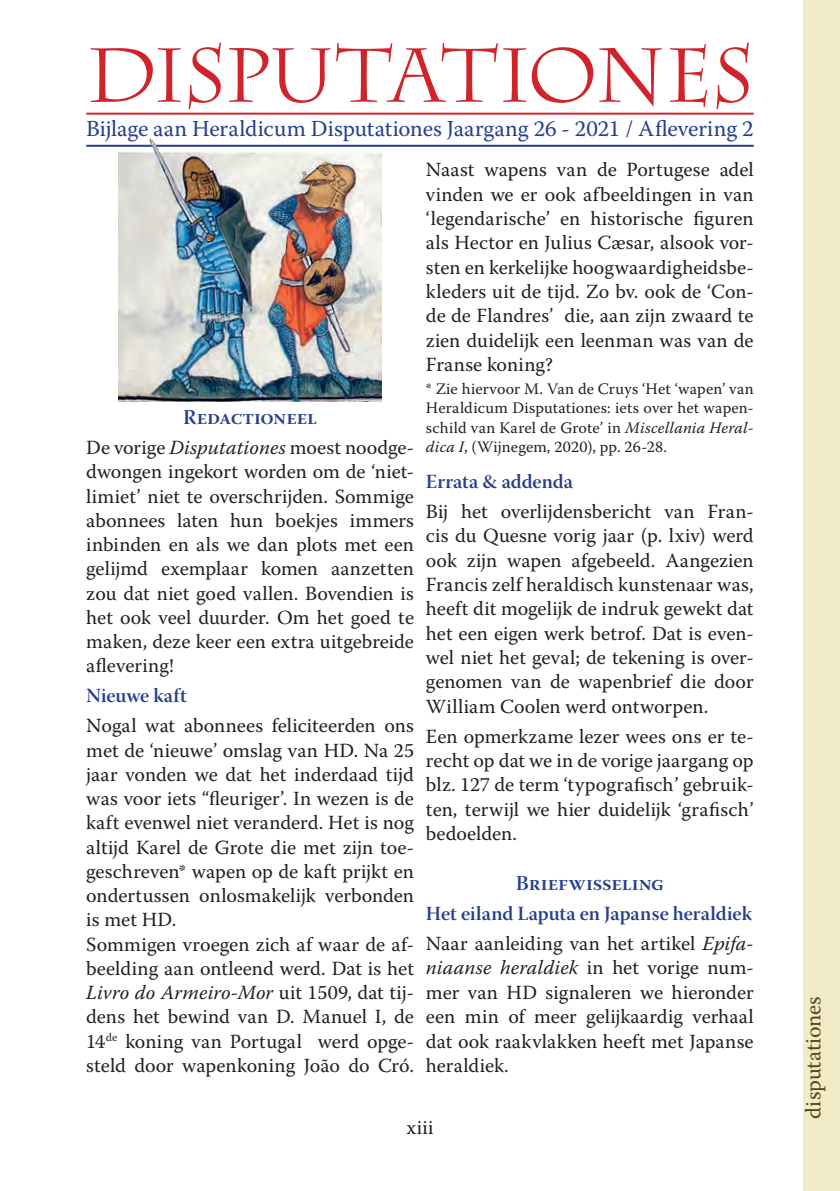
<style>
.page{position:relative;width:840px;height:1191px;background:#fff}
.page>*{position:absolute;margin:0;border:0;box-sizing:border-box;transform-origin:0 0}
.t1{font:76px "Charlemagne Std";letter-spacing:-.025em;color:#d1232a}
.t2{font:22.8px "Warnock Pro";letter-spacing:-.005em;color:#253f8e}
.t3{font:22px "Warnock Pro";color:#564619}
.t4{font:21px "Warnock Pro Semibold Subh";letter-spacing:-.005em;color:#253f8e}
.t5{font:20px/24.4px "Warnock Pro";letter-spacing:-.005em;color:#231f20;text-align:justify}
.t6{font:20px "Warnock Pro Semibold Subh";letter-spacing:-.005em;color:#253f8e}
.t7{font:16px/19.6px "Warnock Pro";letter-spacing:.01em;color:#231f20;text-align:justify}
.s1{font-style:italic}
</style>
<div class="page">
<hr style="left:86px;top:113px;width:667px;height:2px;background:#d1232a">
<hr style="left:86px;top:145px;width:667px;height:2px;background:#253f8e">
<div style="left:803px;top:0;width:36px;height:1191px;background:#f1eac6"></div>
<img style="left:118px;top:138px;width:263px;height:264px">
<h1 class="t1" style="left:86px;top:32px;width:668px">DISPUTATIONES</h1>
<p class="t2" style="left:86px;top:115px;width:668px">Bijlage aan Heraldicum Disputationes Jaargang 26 - 2021 / Aflevering 2</p>
<p class="t4" style="left:183px;top:404px;width:135px">Redactioneel</p>
<p class="t5" style="left:86px;top:435px;width:329px">De vorige <span class="s1">Disputationes</span> moest noodge&shy;dwongen ingekort worden om de ‘niet&shy;limiet’ niet te overschrijden. Sommige abonnees laten hun boekjes immers inbinden en als we dan plots met een gelijmd exemplaar komen aanzetten zou dat niet goed vallen. Bovendien is het ook veel duurder. Om het goed te maken, deze keer een extra uitgebreide aflevering!</p>
<p class="t6" style="left:86px;top:683px;width:102px">Nieuwe kaft</p>
<p class="t5" style="left:86px;top:713px;width:329px;text-align:left">Nogal wat abonnees feliciteerden ons met de ‘nieuwe’ omslag van HD. Na 25 jaar vonden we dat het inderdaad tijd was voor iets “fleuriger’. In wezen is de kaft evenwel niet veranderd. Het is nog altijd Karel de Grote die met zijn toe&shy;geschreven* wapen op de kaft prijkt en ondertussen onlosmakelijk verbonden is met HD.<br>Sommigen vroegen zich af waar de af&shy;beelding aan ontleend werd. Dat is het <span class="s1">Livro do Armeiro-Mor</span> uit 1509, dat tij&shy;dens het bewind van D. Manuel I, de 14<sup>de</sup> koning van Portugal werd opge&shy;steld door wapenkoning João do Cró.</p>
<p class="t5" style="left:425px;top:157px;width:329px">Naast wapens van de Portugese adel vinden we er ook afbeeldingen in van ‘legendarische’ en historische figuren als Hector en Julius Cæsar, alsook vor&shy;sten en kerkelijke hoogwaardigheidsbe&shy;kleders uit de tijd. Zo bv. ook de ‘Con&shy;de de Flandres’ die, aan zijn zwaard te zien duidelijk een leenman was van de Franse koning?</p>
<p class="t7" style="left:425px;top:378px;width:329px">* Zie hiervoor M. Van de Cruys ‘Het ‘wapen’ van Heraldicum Disputationes: iets over het wapen&shy;schild van Karel de Grote’ in <span class="s1">Miscellania Heral&shy;dica I</span>, (Wijnegem, 2020), pp. 26-28.</p>
<p class="t6" style="left:425px;top:469px;width:148px">Errata &amp; addenda</p>
<p class="t5" style="left:425px;top:499px;width:329px">Bij het overlijdensbericht van Fran&shy;cis du Quesne vorig jaar (p. lxiv) werd ook zijn wapen afgebeeld. Aangezien Francis zelf heraldisch kunstenaar was, heeft dit mogelijk de indruk gewekt dat het een eigen werk betrof. Dat is even&shy;wel niet het geval; de tekening is over&shy;genomen van de wapenbrief die door William Coolen werd ontworpen.</p>
<p class="t5" style="left:425px;top:723px;width:329px">Een opmerkzame lezer wees ons er te&shy;recht op dat we in de vorige jaargang op blz. 127 de term ‘typografisch’ gebruik&shy;ten, terwijl we hier duidelijk ‘grafisch’ bedoelden.</p>
<p class="t4" style="left:515px;top:870px;width:149px">Briefwisseling</p>
<p class="t6" style="left:425px;top:901px;width:327px">Het eiland Laputa en Japanse heraldiek</p>
<p class="t5" style="left:425px;top:931px;width:329px">Naar aanleiding van het artikel <span class="s1">Epifa&shy;niaanse heraldiek</span> in het vorige num&shy;mer van HD signaleren we hieronder een min of meer gelijkaardig verhaal dat ook raakvlakken heeft met Japanse heraldiek.</p>
<p class="t5" style="left:406px;top:1114px;width:29px">xiii</p>
<p class="t3" style="left:799px;top:1118px;width:124px;rotate:-90deg">disputationes</p>
</div>
